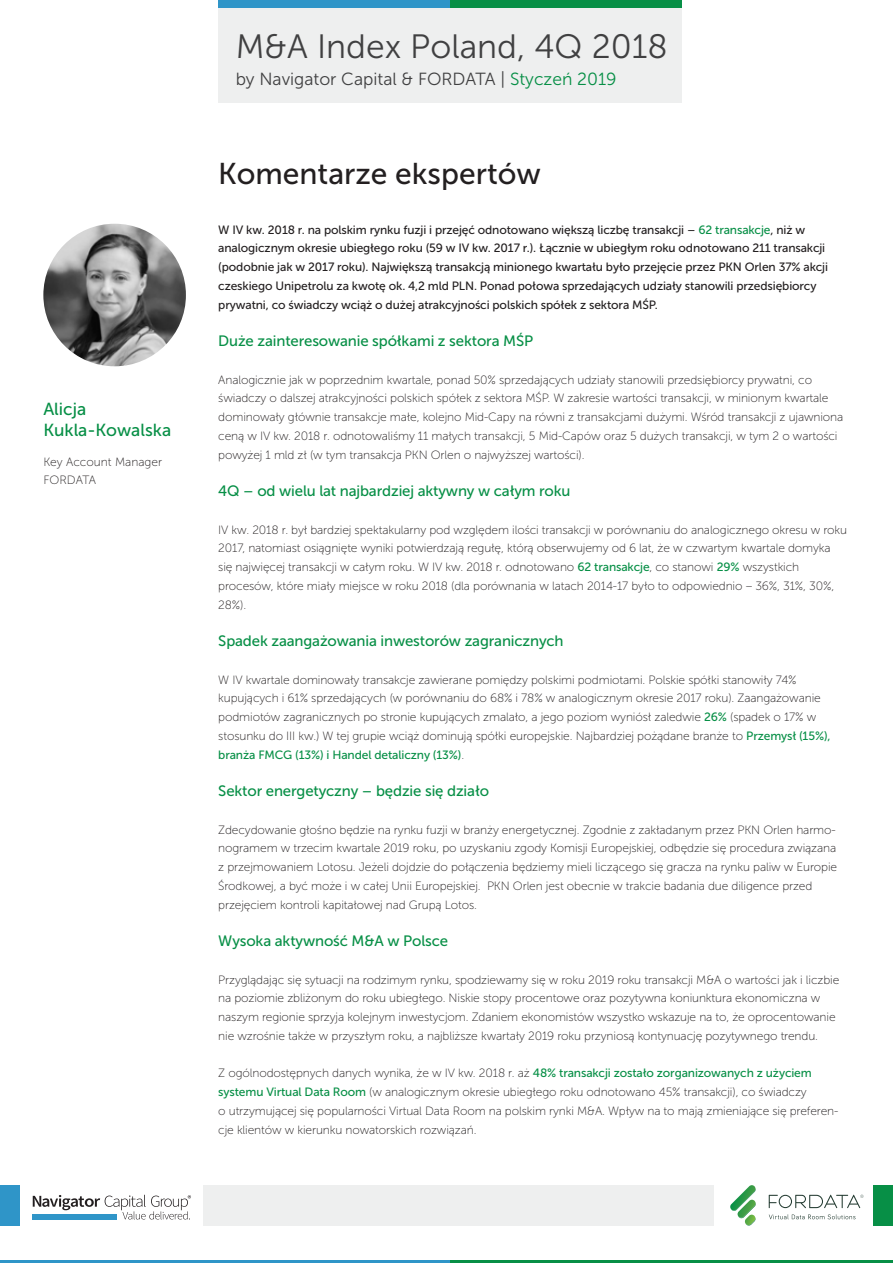
<style>
.page{position:relative;width:893px;height:1263px;background:#fff}
.page>*{position:absolute;margin:0;border:0;box-sizing:border-box;transform-origin:0 0}
.t1{font:33.75px "Museo Sans 300";color:#404041}
.t2{font:30px "Museo Sans 500";color:#231f20}
.t3{font:17.55px "Museo Sans 300";color:#404041}
.t4{font:17.4px/20.5px "Museo Sans 500";color:#078f46}
.t5{font:15px "Museo Sans 500";letter-spacing:-.01em;color:#078f46}
.t6{font:12px/18.8px "Museo Sans 100";letter-spacing:-.01em;color:#231f20}
.t7{font:12px/18.8px "Museo Sans 500";letter-spacing:-.01em;color:#231f20}
.t8{font:12px "Museo Sans 500";letter-spacing:-.01em;color:#078f46}
.s1{color:#078f46}
.s2{font-family:"Museo Sans 500";color:#078f46}
.s3{font-family:"Museo Sans 100";color:#231f20}
</style>
<div class="page">
<img style="left:43px;top:224px;width:143px;height:142px;border-radius:71px">
<div style="left:873px;top:1185px;width:20px;height:41px;background:#078f46"></div>
<svg style="left:769px;top:1214px;width:86px;height:5px"></svg>
<svg style="left:730px;top:1185px;width:26px;height:41px"></svg>
<svg style="left:769px;top:1195px;width:94px;height:13px"></svg>
<div style="left:0;top:1185px;width:20px;height:41px;background:#2f95c8"></div>
<div style="left:203px;top:1185px;width:510px;height:41px;background:#eeefef"></div>
<svg style="left:33px;top:1195px;width:158px;height:24px"></svg>
<div style="left:218px;top:7px;width:463px;height:96px;background:#eeefef"></div>
<div style="left:450px;top:0;width:231px;height:7px;background:#078f46"></div>
<div style="left:218px;top:0;width:232px;height:7px;background:#2f95c8"></div>
<hr style="left:0;top:1260px;width:450px;height:3px;background:#2f95c8">
<hr style="left:450px;top:1260px;width:443px;height:3px;background:#078f46">
<h3 class="t4" style="left:43px;top:399px;width:129px">Alicja<br>Kukla-Kowalska</h3>
<p class="t6" style="left:43px;top:453px;width:120px;line-height:18px">Key Account Manager<br>FORDATA</p>
<h1 class="t1" style="left:236px;top:29px;width:434px">M&amp;A Index Poland, 4Q 2018</h1>
<h3 class="t3" style="left:236px;top:70px;width:382px">by Navigator Capital &amp; FORDATA | <span class="s1">Styczeń 2019</span></h3>
<h2 class="t2" style="left:218px;top:157px;width:324px">Komentarze ekspertów</h2>
<p class="t7" style="left:218px;top:220px;width:611px">W IV kw. 2018 r. na polskim rynku fuzji i przejęć odnotowano większą liczbę transakcji – <span class="s1">62 transakcje</span>, niż w analogicznym okresie ubiegłego roku (59 w IV kw. 2017 r.). Łącznie w ubiegłym roku odnotowano 211 transakcji (podobnie jak w 2017 roku). Największą transakcją minionego kwartału było przejęcie przez PKN Orlen 37% akcji czeskiego Unipetrolu za kwotę ok. 4,2 mld PLN. Ponad połowa sprzedających udziały stanowili przedsiębiorcy prywatni, co świadczy wciąż o dużej atrakcyjności polskich spółek z sektora MŚP.</p>
<p class="t5" style="left:218px;top:333px;width:316px">Duże zainteresowanie spółkami z sektora MŚP</p>
<p class="t6" style="left:218px;top:370px;width:626px">Analogicznie jak w poprzednim kwartale, ponad 50% sprzedających udziały stanowili przedsiębiorcy prywatni, co świadczy o dalszej atrakcyjności polskich spółek z sektora MŚP. W zakresie wartości transakcji, w minionym kwartale dominowały głównie transakcje małe, kolejno Mid-Capy na równi z transakcjami dużymi. Wśród transakcji z ujawniona ceną w IV kw. 2018 r. odnotowaliśmy 11 małych transakcji, 5 Mid-Capów oraz 5 dużych transakcji, w tym 2 o wartości powyżej 1 mld zł (w tym transakcja PKN Orlen o najwyższej wartości).</p>
<p class="t5" style="left:218px;top:483px;width:354px">4Q – od wielu lat najbardziej aktywny w całym roku</p>
<p class="t6" style="left:218px;top:520px;width:630px">IV kw. 2018 r. był bardziej spektakularny pod względem ilości transakcji w porównaniu do analogicznego okresu w roku 2017, natomiast osiągnięte wyniki potwierdzają regułę, którą obserwujemy od 6 lat, że w czwartym kwartale domyka się najwięcej transakcji w całym roku. W IV kw. 2018 r. odnotowano <span class="s2">62 transakcje</span>, co stanowi <span class="s2">29%</span> wszystkich procesów, które miały miejsce w roku 2018 (dla porównania w latach 2014-17 było to odpowiednio – 36%, 31%, 30%, 28%).</p>
<p class="t5" style="left:218px;top:633px;width:347px">Spadek zaangażowania inwestorów zagranicznych</p>
<p class="t6" style="left:218px;top:670px;width:614px">W IV kwartale dominowały transakcje zawierane pomiędzy polskimi podmiotami. Polskie spółki stanowiły 74% kupujących i 61% sprzedających (w porównaniu do 68% i 78% w analogicznym okresie 2017 roku). Zaangażowanie podmiotów zagranicznych po stronie kupujących zmalało, a jego poziom wyniósł zaledwie <span class="s2">26%</span> (spadek o 17% w stosunku do III kw.) W tej grupie wciąż dominują spółki europejskie. Najbardziej pożądane branże to <span class="s2">Przemysł (15%),</span></p>
<p class="t8" style="left:218px;top:748px;width:247px">branża FMCG (13%) i Handel detaliczny (13%)<span class="s3">.</span></p>
<p class="t5" style="left:218px;top:783px;width:272px">Sektor energetyczny – będzie się działo</p>
<p class="t6" style="left:218px;top:820px;width:620px">Zdecydowanie głośno będzie na rynku fuzji w branży energetycznej. Zgodnie z zakładanym przez PKN Orlen harmo&shy;nogramem w trzecim kwartale 2019 roku, po uzyskaniu zgody Komisji Europejskiej, odbędzie się procedura związana z przejmowaniem Lotosu. Jeżeli dojdzie do połączenia będziemy mieli liczącego się gracza na rynku paliw w Europie Środkowej, a być może i w całej Unii Europejskiej. PKN Orlen jest obecnie w trakcie badania due diligence przed przejęciem kontroli kapitałowej nad Grupą Lotos.</p>
<p class="t5" style="left:218px;top:933px;width:231px">Wysoka aktywność M&amp;A w Polsce</p>
<p class="t6" style="left:218px;top:970px;width:623px">Przyglądając się sytuacji na rodzimym rynku, spodziewamy się w roku 2019 roku transakcji M&amp;A o wartości jak i liczbie na poziomie zbliżonym do roku ubiegłego. Niskie stopy procentowe oraz pozytywna koniunktura ekonomiczna w naszym regionie sprzyja kolejnym inwestycjom. Zdaniem ekonomistów wszystko wskazuje na to, że oprocentowanie nie wzrośnie także w przyszłym roku, a najbliższe kwartały 2019 roku przyniosą kontynuację pozytywnego trendu.</p>
<p class="t6" style="left:218px;top:1064px;width:622px">Z ogólnodostępnych danych wynika, że w IV kw. 2018 r. aż <span class="s2">48% transakcji zostało zorganizowanych z użyciem systemu Virtual Data Room</span> (w analogicznym okresie ubiegłego roku odnotowano 45% transakcji), co świadczy<br>o utrzymującej się popularności Virtual Data Room na polskim rynki M&amp;A. Wpływ na to mają zmieniające się preferen&shy;cje klientów w kierunku nowatorskich rozwiązań.</p>
</div>
